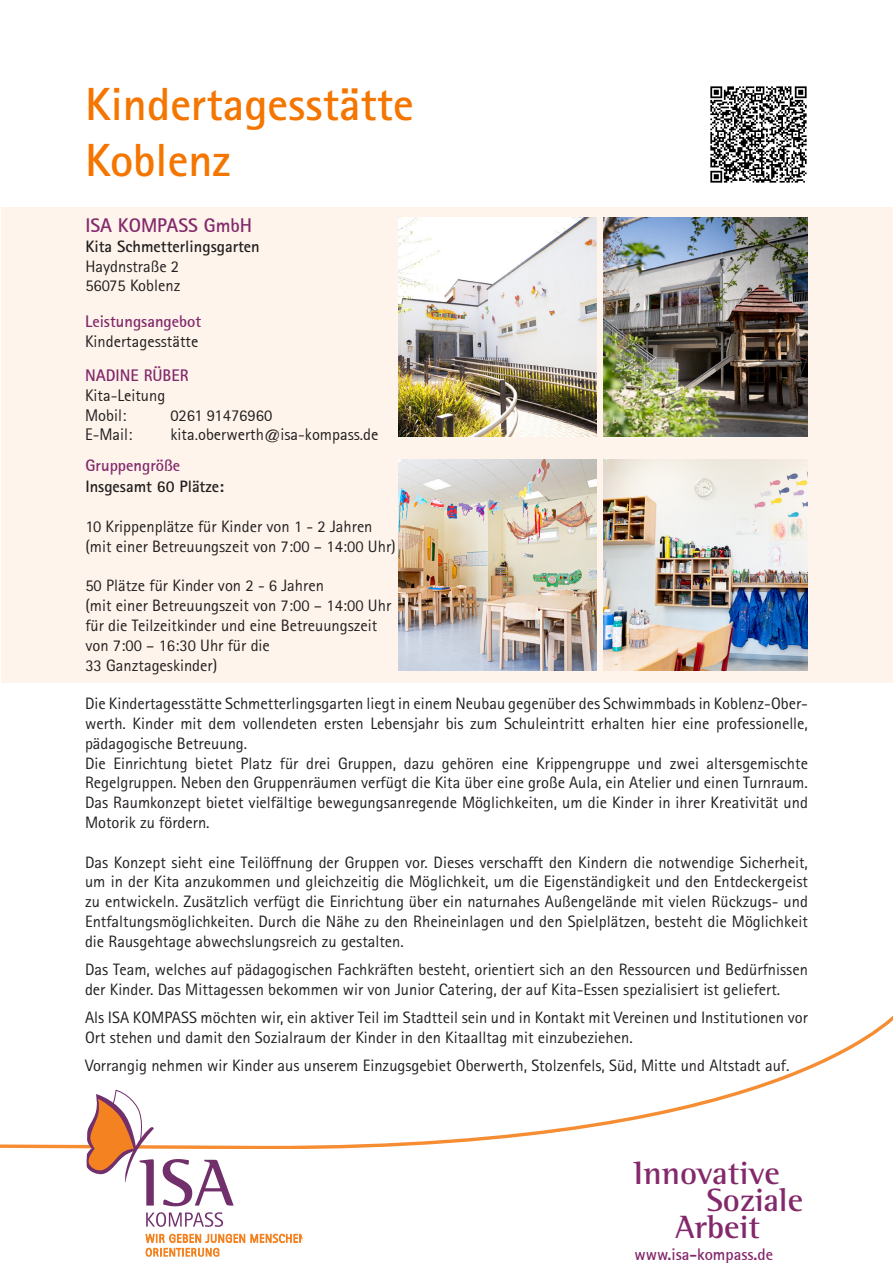
<style>
.page{position:relative;width:893px;height:1263px;background:#fff}
.page>*{position:absolute;margin:0;border:0;box-sizing:border-box;transform-origin:0 0}
.t1{font:700 46.5px "Rotis Sans Serif Pro";color:#f47600}
.Fließtext{font:700 33px "Rotis Semi Serif Std";color:#83296b}
.Fließtext-2{font:700 19.5px "Rotis Sans Serif";color:#83296b}
.Fließtext-3{font:16.5px/19.8px "Rotis Sans Serif Pro";color:#231f20}
.Fließtext-4{font:16.5px "Rotis Sans Serif";color:#231f20}
.Fließtext-5{font:700 16.5px "Rotis Sans Serif";color:#83296b}
.Fließtext-6{font:700 16.5px "Rotis Sans Serif Pro";color:#231f20}
.Absatzformat_1{font:700 16.5px "Rotis Sans Serif";color:#83296b}
</style>
<div class="page">
<svg style="left:0;top:1015px;width:893px;height:133px"></svg>
<div style="left:1px;top:207px;width:891px;height:475px;background:#fef4eb"></div>
<svg style="left:163px;top:1159px;width:71px;height:47px"></svg>
<svg style="left:85px;top:1090px;width:69px;height:115px"></svg>
<svg style="left:146px;top:1212px;width:77px;height:15px"></svg>
<svg style="left:251px;top:1234px;width:52px;height:9px"></svg>
<svg style="left:146px;top:1234px;width:99px;height:22px"></svg>
<img style="left:398px;top:218px;width:198px;height:219px">
<img style="left:398px;top:459px;width:198px;height:211px">
<img style="left:604px;top:218px;width:203px;height:219px">
<img style="left:604px;top:459px;width:203px;height:211px">
<img style="left:710px;top:86px;width:97px;height:97px">
<p class="t1" style="left:85px;top:75px;width:330px">Kindertagesstätte</p>
<p class="t1" style="left:85px;top:131px;width:147px">Koblenz</p>
<p class="Fließtext-2" style="left:85px;top:213px;width:168px">ISA KOMPASS GmbH</p>
<p class="Fließtext-6" style="left:85px;top:236px;width:176px">Kita Schmetterlingsgarten</p>
<p class="Fließtext-3" style="left:85px;top:256px;width:95px">Haydnstraße 2</p>
<p class="Fließtext-3" style="left:85px;top:276px;width:96px">56075 Koblenz</p>
<p class="Fließtext-5" style="left:85px;top:311px;width:118px">Leistungsangebot</p>
<p class="Fließtext-4" style="left:85px;top:332px;width:115px">Kindertagesstätte</p>
<p class="Fließtext-5" style="left:85px;top:365px;width:105px">NADINE RÜBER</p>
<p class="Fließtext-4" style="left:85px;top:385px;width:82px">Kita-Leitung</p>
<p class="Fließtext-4" style="left:85px;top:405px;width:43px">Mobil:</p>
<p class="Fließtext-4" style="left:171px;top:405px;width:103px">0261 91476960</p>
<p class="Fließtext-4" style="left:85px;top:425px;width:49px">E-Mail:</p>
<p class="Fließtext-4" style="left:171px;top:425px;width:210px">kita.oberwerth@isa-kompass.de</p>
<p class="Absatzformat_1" style="left:86px;top:455px;width:96px">Gruppengröße</p>
<p class="Fließtext-6" style="left:85px;top:476px;width:140px">Insgesamt 60 Plätze:</p>
<p class="Fließtext-3" style="left:85px;top:517px;width:312px">10 Krippenplätze für Kinder von 1 - 2 Jahren (mit einer Betreuungszeit von 7:00 – 14:00 Uhr)</p>
<p class="Fließtext-3" style="left:85px;top:576px;width:307px">50 Plätze für Kinder von 2 - 6 Jahren<br>(mit einer Betreuungszeit von 7:00 – 14:00 Uhr für die Teilzeitkinder und eine Betreuungszeit von 7:00 – 16:30 Uhr für die<br>33 Ganztageskinder)</p>
<p class="Fließtext-3" style="left:85px;top:694px;width:724px;text-align:justify">Die Kindertagesstätte Schmetterlingsgarten liegt in einem Neubau gegenüber des Schwimmbads in Koblenz-Ober&shy;werth. Kinder mit dem vollendeten ersten Lebensjahr bis zum Schuleintritt erhalten hier eine professionelle, pädagogische Betreuung.</p>
<p class="Fließtext-3" style="left:85px;top:753px;width:724px;text-align:justify">Die Einrichtung bietet Platz für drei Gruppen, dazu gehören eine Krippengruppe und zwei altersgemischte Regelgruppen. Neben den Gruppenräumen verfügt die Kita über eine große Aula, ein Atelier und einen Turnraum.<br>Das Raumkonzept bietet vielfältige bewegungsanregende Möglichkeiten, um die Kinder in ihrer Kreativität und Motorik zu fördern.</p>
<p class="Fließtext-3" style="left:85px;top:852px;width:724px;text-align:justify">Das Konzept sieht eine Teilöffnung der Gruppen vor. Dieses verschafft den Kindern die notwendige Sicherheit, um in der Kita anzukommen und gleichzeitig die Möglichkeit, um die Eigenständigkeit und den Entdeckergeist zu entwickeln. Zusätzlich verfügt die Einrichtung über ein naturnahes Außengelände mit vielen Rückzugs- und Entfaltungsmöglichkeiten. Durch die Nähe zu den Rheineinlagen und den Spielplätzen, besteht die Möglichkeit die Rausgehtage abwechslungsreich zu gestalten.</p>
<p class="Fließtext-3" style="left:85px;top:960px;width:724px">Das Team, welches auf pädagogischen Fachkräften besteht, orientiert sich an den Ressourcen und Bedürfnissen der Kinder. Das Mittagessen bekommen wir von Junior Catering, der auf Kita-Essen spezialisiert ist geliefert.</p>
<p class="Fließtext-3" style="left:85px;top:1008px;width:724px">Als ISA KOMPASS möchten wir, ein aktiver Teil im Stadtteil sein und in Kontakt mit Vereinen und Institutionen vor<br>Ort stehen und damit den Sozialraum der Kinder in den Kitaalltag mit einzubeziehen.</p>
<p class="Fließtext-3" style="left:85px;top:1056px;width:706px">Vorrangig nehmen wir Kinder aus unserem Einzugsgebiet Oberwerth, Stolzenfels, Süd, Mitte und Altstadt auf.</p>
<p class="Fließtext" style="left:634px;top:1153px;width:148px">Innovative</p>
<p class="Fließtext" style="left:706px;top:1180px;width:98px">Soziale</p>
<p class="Fließtext" style="left:675px;top:1207px;width:87px">Arbeit</p>
<p class="Fließtext-5" style="left:634px;top:1244px;width:140px">www.isa-kompass.de</p>
</div>
